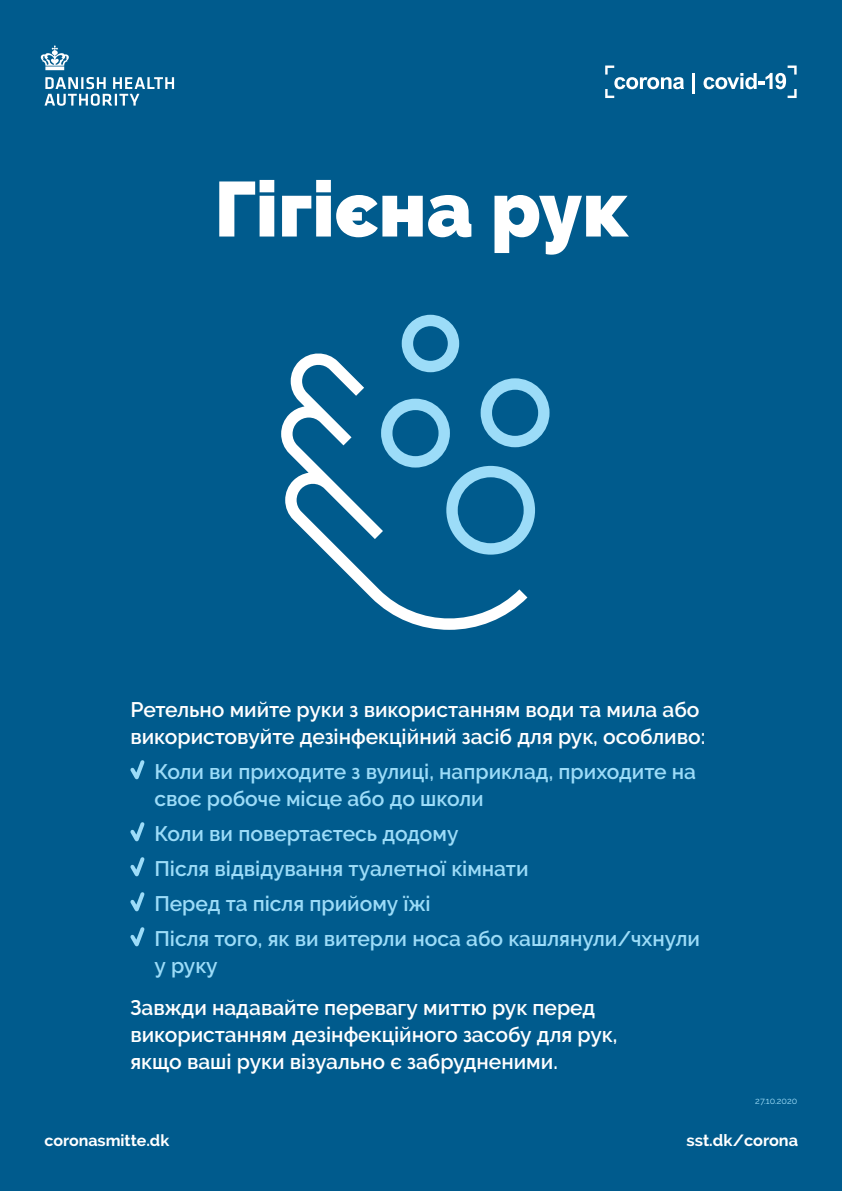
<style>
.page{position:relative;width:842px;height:1191px;background:#005b8d}
.page>*{position:absolute;margin:0;border:0;box-sizing:border-box;transform-origin:0 0}
.t1{font:900 77.5px "Raleway";color:#fff}
.t2{font:600 21px/27px "Raleway";color:#fff}
.t3{font:600 21px/27px "Raleway";color:#9cdcf8}
.t4{font:700 16.3px "Raleway";color:#fff}
.t5{font:700 16px "Raleway";color:#fff}
.t6{font:9px "Raleway";color:#9cdcf8}
</style>
<div class="page">
<svg style="left:605px;top:66px;width:79px;height:32px"></svg>
<hr style="left:692px;top:73px;width:3px;height:21px;background:#fff">
<svg style="left:703px;top:66px;width:94px;height:32px"></svg>
<svg style="left:527px;top:380px;width:22px;height:156px"></svg>
<svg style="left:402px;top:315px;width:57px;height:36px"></svg>
<svg style="left:281px;top:351px;width:246px;height:279px"></svg>
<svg style="left:130px;top:760px;width:15px;height:20px"></svg>
<svg style="left:130px;top:822px;width:15px;height:20px"></svg>
<svg style="left:130px;top:857px;width:15px;height:20px"></svg>
<svg style="left:130px;top:892px;width:15px;height:20px"></svg>
<svg style="left:130px;top:927px;width:15px;height:20px"></svg>
<svg style="left:41px;top:45px;width:28px;height:25px"></svg>
<svg style="left:45px;top:77px;width:129px;height:29px"></svg>
<p class="t1" style="left:214px;top:164px;width:415px">Гігієна рук</p>
<p class="t2" style="left:130px;top:696px;width:576px">Ретельно мийте руки з використанням води та мила або використовуйте дезінфекційний засіб для рук, особливо:</p>
<p class="t3" style="left:154px;top:758px;width:543px">Коли ви приходите з вулиці, наприклад, приходите на своє робоче місце або до школи</p>
<p class="t3" style="left:154px;top:820px;width:306px">Коли ви повертаєтесь додому</p>
<p class="t3" style="left:154px;top:855px;width:376px">Після відвідування туалетної кімнати</p>
<p class="t3" style="left:154px;top:890px;width:278px">Перед та після прийому їжі</p>
<p class="t3" style="left:154px;top:925px;width:547px">Після того, як ви витерли носа або кашлянули/чхнули у руку</p>
<p class="t2" style="left:130px;top:993px;width:488px">Завжди надавайте перевагу миттю рук перед використанням дезінфекційного засобу для рук, якщо ваші руки візуально є забрудненими.</p>
<p class="t6" style="left:755px;top:1096px;width:44px">27.10.2020</p>
<p class="t5" style="left:44px;top:1130px;width:126px">coronasmitte.dk</p>
<p class="t4" style="left:686px;top:1130px;width:113px">sst.dk/corona</p>
</div>
